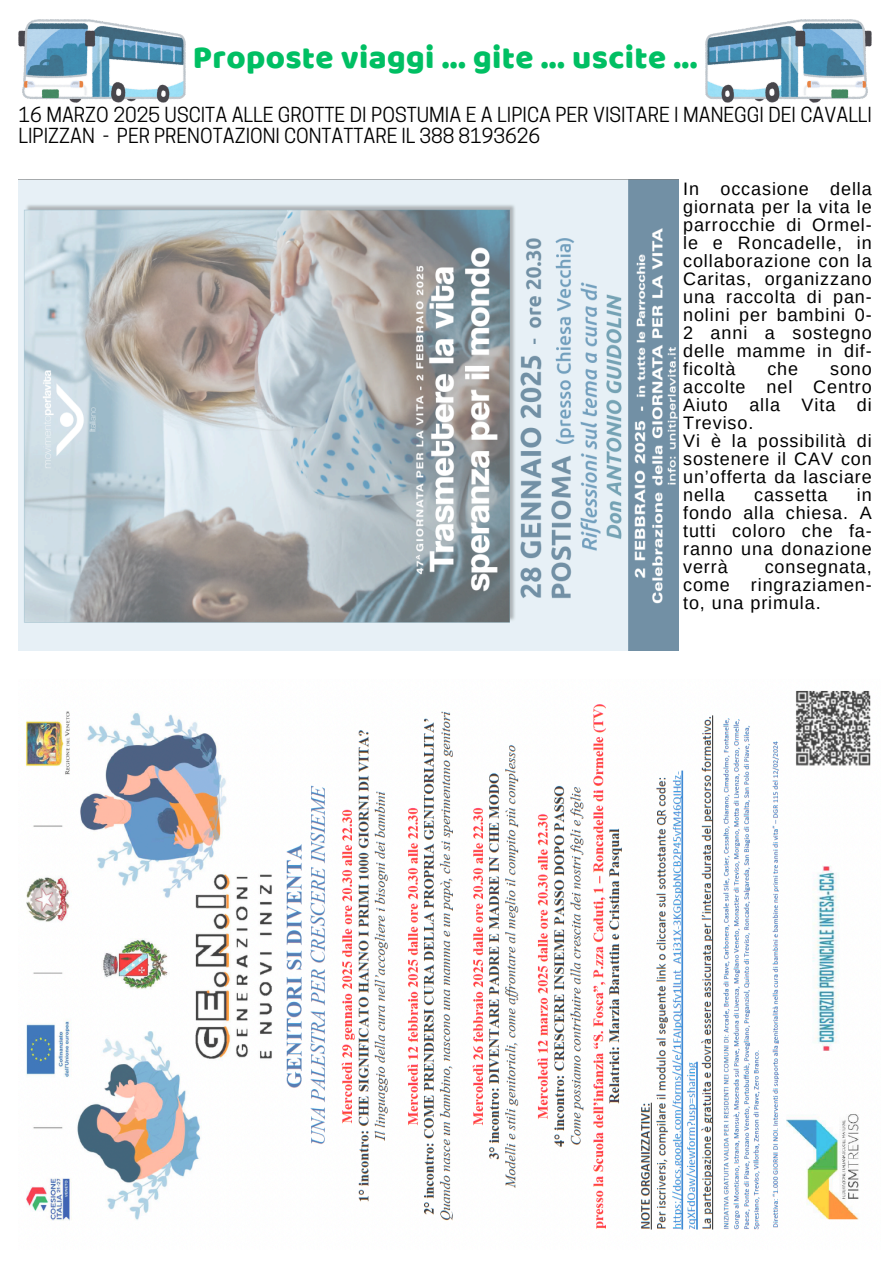
<style>
.page{position:relative;width:894px;height:1264px;background:#fff}
.page>*{position:absolute;margin:0;border:0;box-sizing:border-box;transform-origin:0 0}
.t1{font:33px "Baloo";letter-spacing:.01em;color:#00bf63}
.t2{font:19.5px/20.9px "Cooper Hewitt";color:#000}
.t3{font:18px/18px "Arimo";letter-spacing:.05em;color:#000;text-align:justify}
</style>
<div class="page">
<img style="left:19px;top:179px;width:659px;height:472px">
<img style="left:26px;top:690px;width:845px;height:540px">
<img style="left:19px;top:20px;width:166px;height:82px">
<img style="left:705px;top:20px;width:166px;height:82px">
<p class="t1" style="left:193px;top:38px;width:506px">Proposte viaggi ... gite ... uscite ...</p>
<h2 class="t2" style="left:19px;top:107px;width:854px">16 MARZO 2025 USCITA ALLE GROTTE DI POSTUMIA E A LIPICA PER VISITARE I MANEGGI DEI CAVALLI<br>LIPIZZAN - PER PRENOTAZIONI CONTATTARE IL 388 8193626</h2>
<p class="t3" style="left:683px;top:179px;width:190px">In occasione della giornata per la vita le parrocchie di Ormel&shy;le e Roncadelle, in collaborazione con la Caritas, organizzano una raccolta di pan&shy;nolini per bambini 0- 2 anni a sostegno delle mamme in dif&shy;ficoltà</p>
<p class="t3" style="left:767px;top:359px;width:32px">che</p>
<p class="t3" style="left:683px;top:359px;width:190px;text-indent:147px">sono accolte nel Centro Aiuto alla Vita di Treviso.</p>
<h1 class="t3" style="left:683px;top:431px;width:190px">Vi è la possibilità di sostenere il CAV con un’offerta da lasciare nella</h1>
<h1 class="t3" style="left:683px;top:485px;width:190px;text-indent:174px">in fondo alla chiesa. A tutti coloro che fa&shy;ranno una donazione verrà</h1>
<h1 class="t3" style="left:754px;top:485px;width:75px">cassetta</h1>
<h1 class="t3" style="left:683px;top:557px;width:190px;text-indent:82px">consegnata, come ringraziamen&shy;to, una primula.</h1>
</div>
